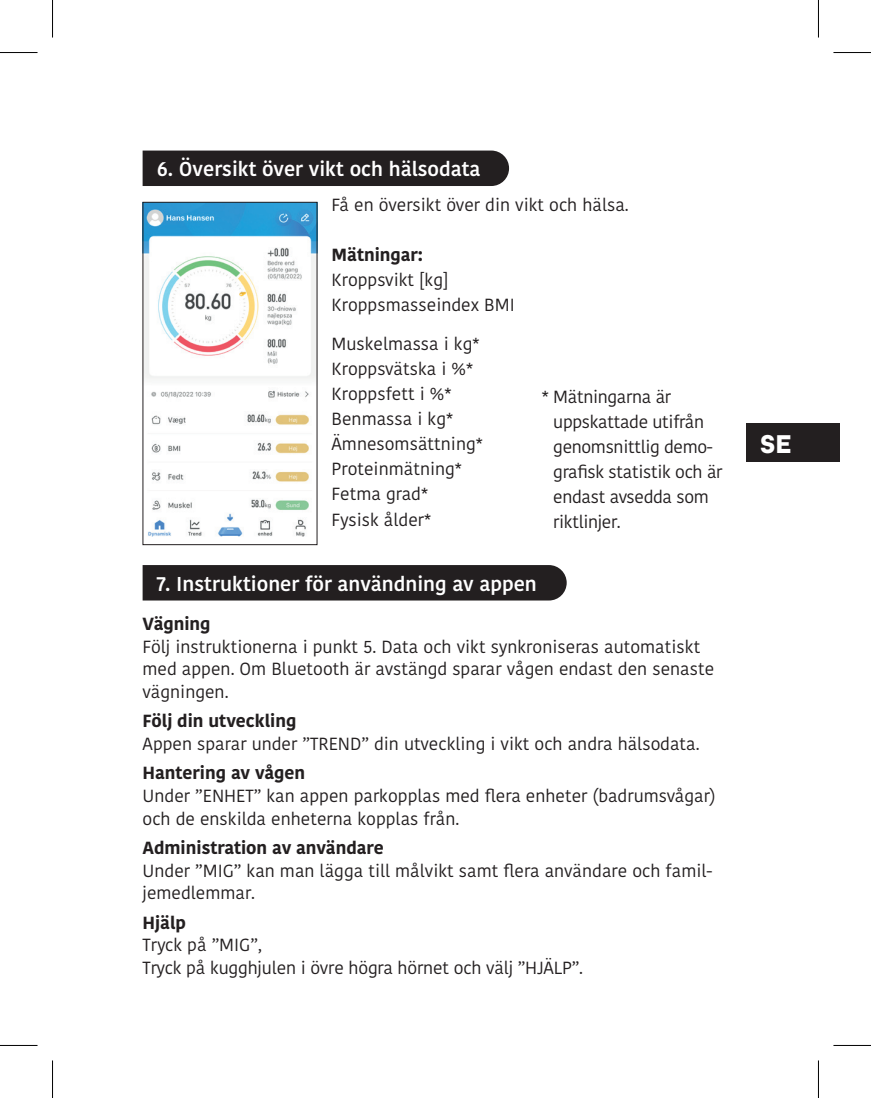
<style>
.page{position:relative;width:871px;height:1098px;background:#fff}
.page>*{position:absolute;margin:0;border:0;box-sizing:border-box;transform-origin:0 0}
.t1{font:700 27.25px "All Round Gothic";color:#fff}
.t2{font:600 20px "Kohinoor Devanagari";color:#fff}
.t3{font:17.5px/25px "Kohinoor Devanagari";color:#231f20}
.t4{font:17.5px/25px "Kohinoor Devanagari";letter-spacing:-.02em;color:#231f20}
.t5{font:700 17.5px "Kohinoor Devanagari";color:#231f20}
</style>
<div class="page">
<img style="left:144px;top:204px;width:171px;height:333px">
<div style="left:142px;top:202px;width:175px;height:343px;border:1px solid #231f20"></div>
<div style="left:746px;top:423px;width:93px;height:38px;background:#231f20"></div>
<div style="left:142px;top:150px;width:367px;height:36px;background:#231f20"></div>
<div style="left:142px;top:565px;width:424px;height:35px;background:#231f20"></div>
<hr style="left:0;top:52px;width:38px;height:1px;background:#000">
<hr style="left:833px;top:52px;width:37px;height:1px;background:#000">
<hr style="left:0;top:1044px;width:38px;height:1px;background:#000">
<hr style="left:833px;top:1044px;width:37px;height:1px;background:#000">
<hr style="left:52px;top:0;width:1px;height:37px;background:#000">
<hr style="left:52px;top:1060px;width:1px;height:37px;background:#000">
<hr style="left:817px;top:0;width:1px;height:37px;background:#000">
<hr style="left:817px;top:1060px;width:1px;height:37px;background:#000">
<p class="t2" style="left:157px;top:158px;width:325px">6. Översikt över vikt och hälsodata</p>
<p class="t3" style="left:331px;top:192px;width:299px">Få en översikt över din vikt och hälsa.</p>
<p class="t5" style="left:331px;top:239px;width:93px">Mätningar:</p>
<p class="t3" style="left:331px;top:267px;width:185px">Kroppsvikt [kg]<br>Kroppsmasseindex BMI</p>
<p class="t3" style="left:331px;top:332px;width:153px">Muskelmassa i kg*<br>Kroppsvätska i %*<br>Kroppsfett i %*<br>Benmassa i kg*<br>Ämnesomsättning*<br>Proteinmätning*<br>Fetma grad*<br>Fysisk ålder*</p>
<p class="t4" style="left:553px;top:384px;width:171px;text-indent:-11px">* Mätningarna är uppskattade utifrån genomsnittlig demo&shy;grafisk statistik och är endast avsedda som riktlinjer.</p>
<p class="t2" style="left:157px;top:572px;width:381px">7. Instruktioner för användning av appen</p>
<p class="t5" style="left:142px;top:608px;width:70px">Vägning</p>
<p class="t3" style="left:142px;top:635px;width:573px;line-height:22.5px">Följ instruktionerna i punkt 5. Data och vikt synkroniseras automatiskt med appen. Om Bluetooth är avstängd sparar vågen endast den senaste vägningen.</p>
<p class="t5" style="left:142px;top:705px;width:155px">Följ din utveckling</p>
<p class="t3" style="left:142px;top:731px;width:558px">Appen sparar under ”TREND” din utveckling i vikt och andra hälsodata.</p>
<p class="t5" style="left:142px;top:757px;width:164px">Hantering av vågen</p>
<p class="t3" style="left:142px;top:784px;width:574px;line-height:22.5px">Under ”ENHET” kan appen parkopplas med flera enheter (badrumsvågar) och de enskilda enheterna kopplas från.</p>
<p class="t5" style="left:142px;top:832px;width:242px">Administration av användare</p>
<p class="t3" style="left:142px;top:859px;width:571px;line-height:22.5px">Under ”MIG” kan man lägga till målvikt samt flera användare och famil&shy;jemedlemmar.</p>
<p class="t5" style="left:142px;top:906px;width:45px">Hjälp</p>
<p class="t3" style="left:142px;top:933px;width:442px;line-height:22.5px">Tryck på ”MIG”,<br>Tryck på kugghjulen i övre högra hörnet och välj ”HJÄLP”.</p>
<h1 class="t1" style="left:760px;top:427px;width:33px">SE</h1>
</div>
